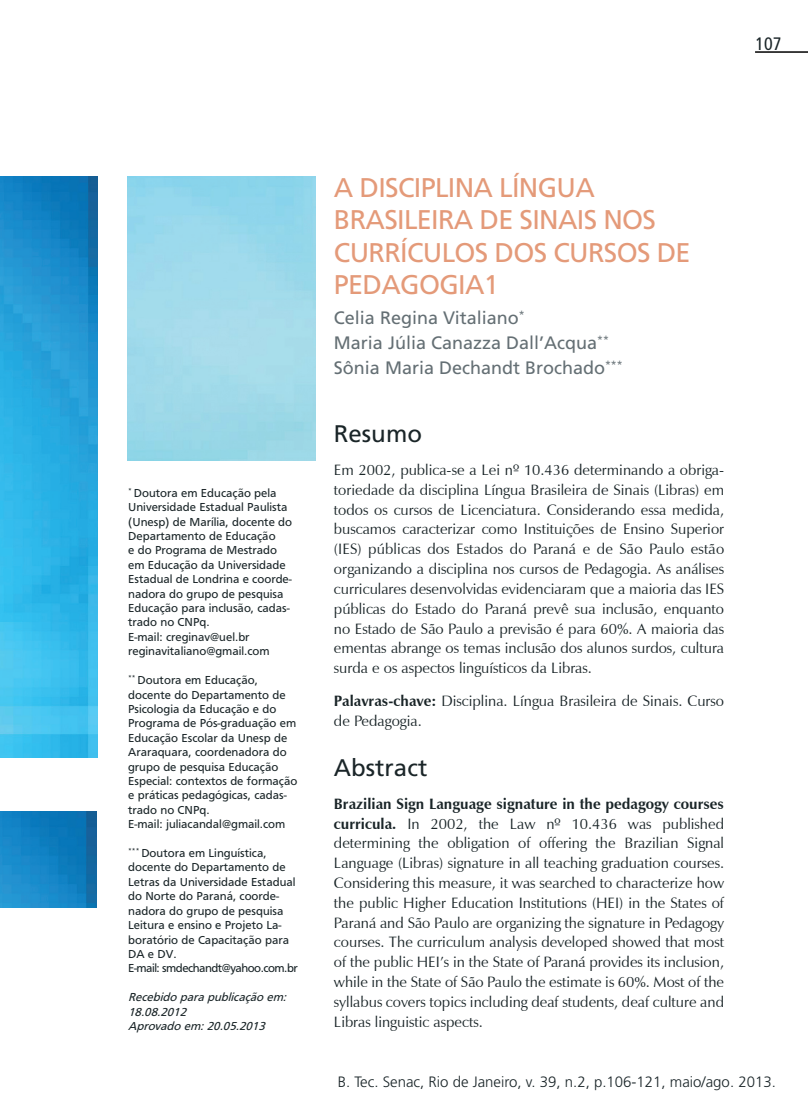
<style>
.page{position:relative;width:808px;height:1107px;background:#fff}
.page>*{position:absolute;margin:0;border:0;box-sizing:border-box;transform-origin:0 0}
.t1{font:27px/32.4px "Frutiger";letter-spacing:-.025em;color:#e49a79}
.t2{font:24px "Frutiger";color:#1a2528}
.t3{font:18px/25px "Frutiger";color:#646f74}
.t4{font:condensed 18px "Frutiger";color:#1a2528}
.t5{font:15px/19.8px "Zapf Humanist 601 BT";color:#1a2528;text-align:justify}
.t6{font:300 15px "Frutiger";color:#1a2528}
.t7{font:12px/14.4px "Frutiger";color:#1a2528}
.t8{font:italic 12px/14.4px "Frutiger";color:#1a2528}
.s1{font-weight:700}
</style>
<div class="page">
<hr style="left:755px;top:51px;width:53px;height:2px;background:#000">
<img style="left:0;top:176px;width:98px;height:581px">
<img style="left:0;top:811px;width:96px;height:96px">
<p class="t4" style="left:755px;top:34px;width:27px">107</p>
<p class="t7" style="left:128px;top:485px;width:165px"><sup>*</sup> Doutora em Educação pela<br>Universidade Estadual Paulista (Unesp) de Marília, docente do<br>Departamento de Educação<br>e do Programa de Mestrado em Educação da Universidade<br>Estadual de Londrina e coorde&shy;nadora do grupo de pesquisa<br>Educação para inclusão, cadas&shy;trado no CNPq.<br>E-mail: creginav@uel.br reginavitaliano@gmail.com</p>
<p class="t7" style="left:128px;top:672px;width:171px"><sup>**</sup> Doutora em Educação, docente do Departamento de<br>Psicologia da Educação e do<br>Programa de Pós-graduação em<br>Educação Escolar da Unesp de<br>Araraquara, coordenadora do grupo de pesquisa Educação<br>Especial: contextos de formação e práticas pedagógicas, cadas&shy;trado no CNPq.<br>E-mail: juliacandal@gmail.com</p>
<p class="t7" style="left:128px;top:845px;width:171px"><sup>***</sup> Doutora em Linguística, docente do Departamento de<br>Letras da Universidade Estadual do Norte do Paraná, coorde&shy;nadora do grupo de pesquisa<br>Leitura e ensino e Projeto La&shy;boratório de Capacitação para<br>DA e DV.<br>E-mail: smdechandt@yahoo.com.br</p>
<p class="t8" style="left:128px;top:989px;width:163px">Recebido parapublicação em:<br>18.08.2012<br>Aprovado em:20.05.2013</p>
<h1 class="t1" style="left:334px;top:171px;width:194px">A DISCIPLINA LÍNGU</h1>
<h1 class="t1" style="left:334px;top:171px;width:358px;text-indent:241px">A<br>BRASILEIRA DE SINAIS NOS<br>CU RRÍCU LOS DOS CU RSOS DE<br>PEDAGOGIA1</h1>
<p class="t3" style="left:334px;top:305px;width:290px">Celia Regina Vitaliano<sup>*<br></sup>Maria Júlia Canazza Dall’Acqua<sup>**<br></sup>Sônia Maria Dechandt Brochado<sup>***</sup></p>
<h2 class="t2" style="left:334px;top:420px;width:90px">Resumo</h2>
<p class="t5" style="left:334px;top:460px;width:392px">Em 2002, publica-se a Lei nº 10.436 determinando a obriga&shy;toriedade da disciplina Língua Brasileira de Sinais (Libras) em todos os cursos de Licenciatura. Considerando essa medida, buscamos caracterizar como Instituições de Ensino Superior (IES) públicas dos Estados do Paraná e de São Paulo estão organizando a disciplina nos cursos de Pedagogia. As análises curriculares desenvolvidas evidenciaram que a maioria das IES públicas do Estado do Paraná prevê sua inclusão, enquanto no Estado de São Paulo a previsão é para 60%. A maioria das ementas abrange os temas inclusão dos alunos surdos, cultura surda e os aspectos linguísticos da Libras.</p>
<p class="t5" style="left:334px;top:690px;width:391px;line-height:20.2px"><span class="s1">Palavras-chave:</span> Disciplina. Língua Brasileira de Sinais. Curso de Pedagogia.</p>
<h2 class="t2" style="left:334px;top:753px;width:95px">Abstract</h2>
<p class="t5" style="left:334px;top:793px;width:391px"><span class="s1">Brazilian Sign Language signature in the pedagogy courses curricula.</span> In 2002, the Law nº 10.436 was published determining the obligation of offering the Brazilian Signal Language (Libras) signature in all teaching graduation courses.<br>Considering this measure, it was searched to characterize how the public Higher Education Institutions (HEI) in the States of Paraná and São Paulo are organizing the signature in Pedagogy courses. The curriculum analysis developed showed that most of the public HEI’s in the State of Paraná provides its inclusion, while in the State of São Paulo the estimate is 60%. Most of the syllabus covers topics including deaf students, deaf culture and Libras linguistic aspects.</p>
<p class="t6" style="left:337px;top:1072px;width:439px">B. Tec. Senac, Rio de Janeiro, v. 39, n.2, p.106-121, maio/ago. 2013.</p>
</div>
